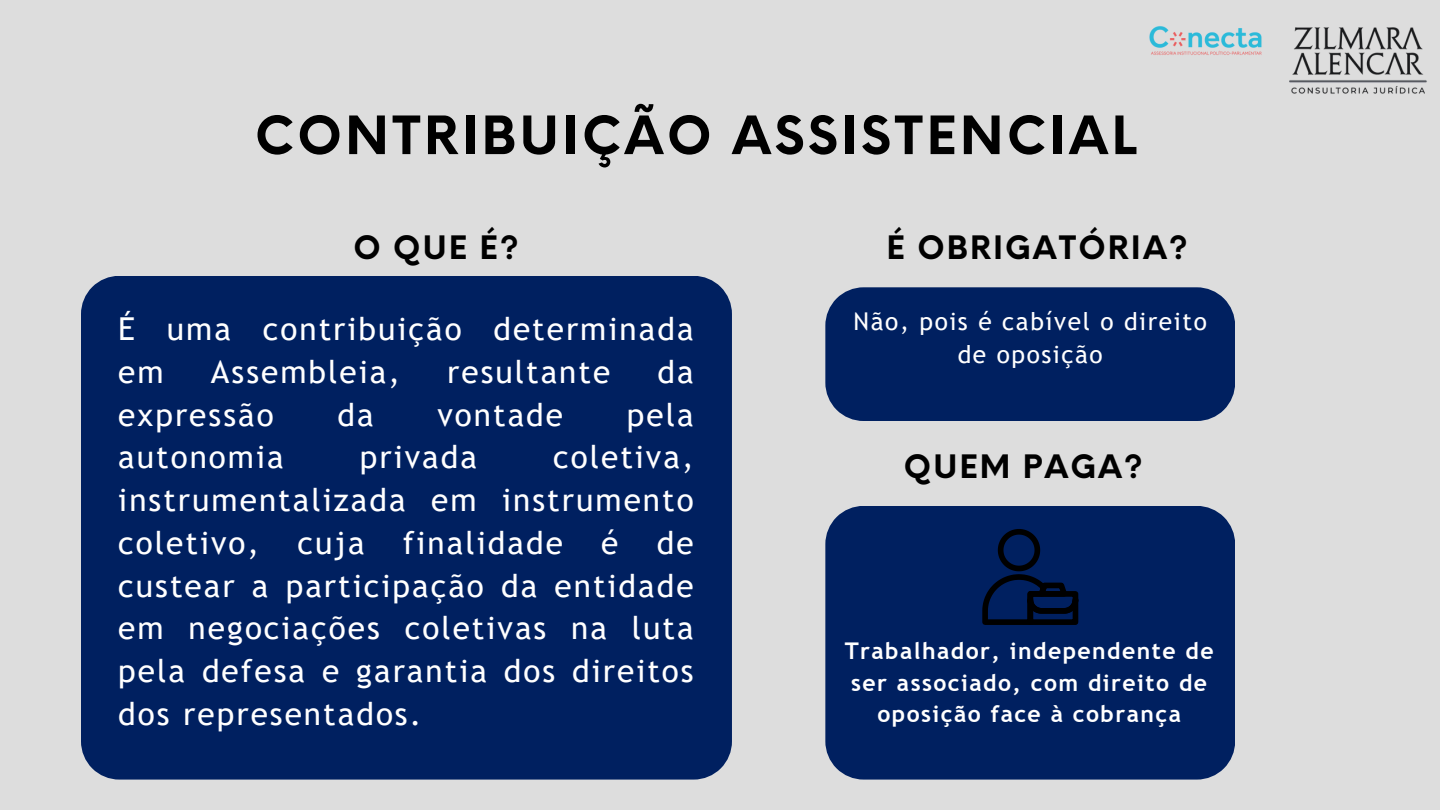
<style>
.page{position:relative;width:1440px;height:810px;background:#ddd}
.page>*{position:absolute;margin:0;border:0;box-sizing:border-box;transform-origin:0 0}
.t1{font:700 51.5px "Neue Einstellung";letter-spacing:.065em;color:#000}
.t2{font:31.6px/42.8px "Trebuchet MS";letter-spacing:.065em;color:#fff}
.t3{font:700 31.5px "Neue Einstellung";letter-spacing:.065em;color:#000}
.t4{font:24.5px/33px "Trebuchet MS";letter-spacing:.065em;color:#fff;text-align:center}
.t5{font:700 23px/31.5px "Trebuchet MS";letter-spacing:.065em;color:#fff;text-align:center}
</style>
<div class="page">
<div style="left:81px;top:276px;width:651px;height:504px;background:#002060"></div>
<div style="left:825px;top:287px;width:410px;height:134px;background:#002060"></div>
<div style="left:825px;top:506px;width:410px;height:274px;background:#002060"></div>
<svg style="left:982px;top:529px;width:96px;height:96px;background:#001644"></svg>
<img style="left:1289px;top:27px;width:138px;height:67px">
<img style="left:1149px;top:26px;width:113px;height:29px">
<p class="t1" style="left:255px;top:89px;width:883px">CONTRIBUIÇÃO ASSISTENCIAL</p>
<p class="t3" style="left:354px;top:219px;width:167px">O QUE É?</p>
<p class="t2" style="left:118px;top:307px;width:577px">É uma contribuição determinada em</p>
<p class="t2" style="left:211px;top:350px;width:191px">Assembleia,</p>
<p class="t2" style="left:447px;top:350px;width:165px">resultante</p>
<p class="t2" style="left:657px;top:350px;width:38px">da</p>
<p class="t2" style="left:118px;top:393px;width:157px">expressão</p>
<p class="t2" style="left:337px;top:393px;width:38px">da</p>
<p class="t2" style="left:437px;top:393px;width:127px">vontade</p>
<p class="t2" style="left:627px;top:393px;width:68px">pela</p>
<p class="t2" style="left:118px;top:436px;width:167px">autonomia</p>
<p class="t2" style="left:360px;top:436px;width:119px">privada</p>
<p class="t2" style="left:118px;top:436px;width:577px;text-align:justify;text-indent:435px">coletiva, instrumentalizada em instrumento coletivo, cuja finalidade é de custear a participação da entidade em negociações coletivas na luta pela defesa e garantia dos direitos dos representados.</p>
<p class="t3" style="left:886px;top:219px;width:303px">É OBRIGATÓRIA?</p>
<p class="t4" style="left:854px;top:304px;width:355px">Não, pois é cabível o direito de oposição</p>
<p class="t3" style="left:904px;top:438px;width:240px">QUEM PAGA?</p>
<p class="t5" style="left:845px;top:635px;width:370px">Trabalhador, independente de ser associado, com direito de oposição face à cobrança</p>
</div>
